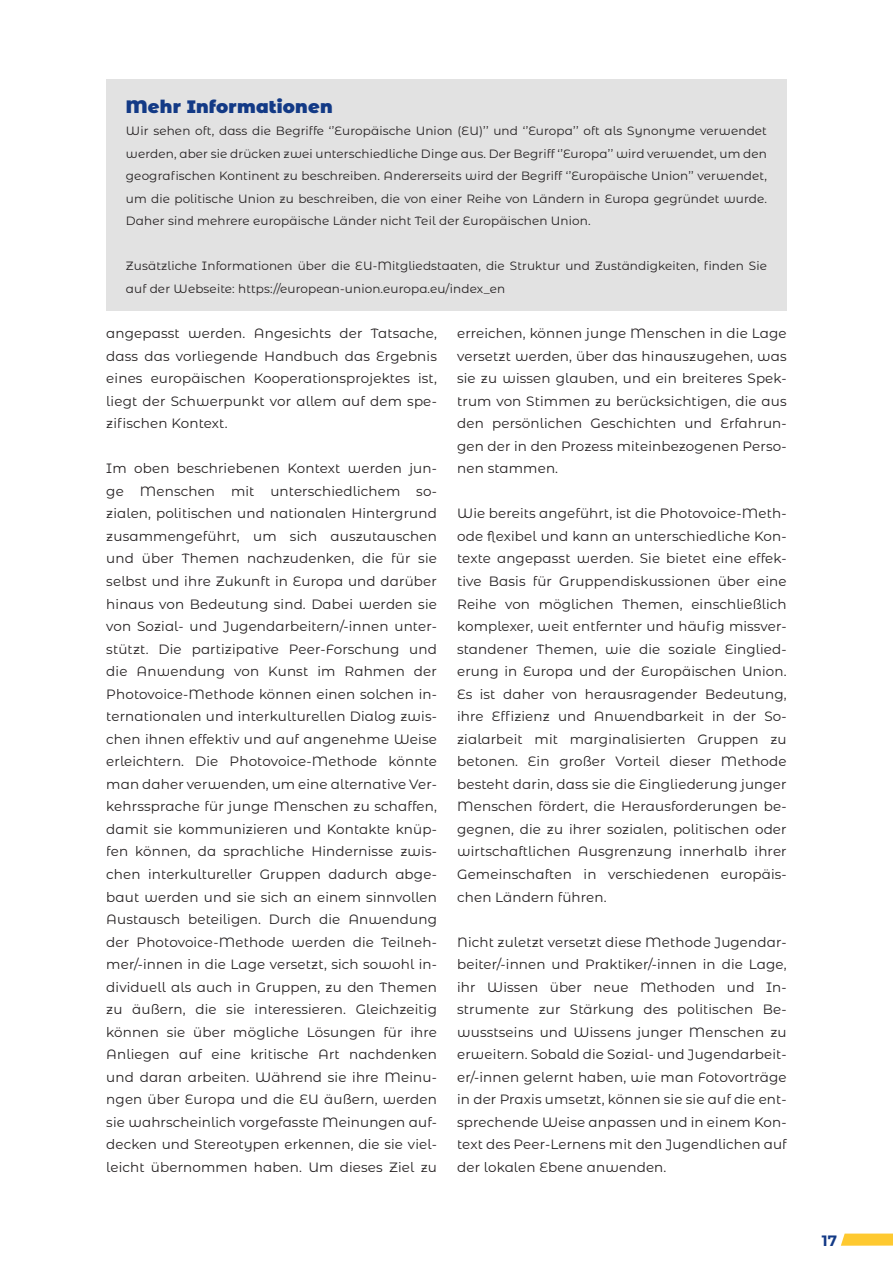
<style>
.page{position:relative;width:893px;height:1263px;background:#fff}
.page>*{position:absolute;margin:0;border:0;box-sizing:border-box;transform-origin:0 0}
.Zwischenüberschrift{font:900 18px "Montserrat Alternates";letter-spacing:.01em;color:#133a86}
.t1{font:700 15px "Montserrat Alternates";color:#133a86}
.Fließtext{font:13.5px/22.5px "Montserrat Alternates";letter-spacing:.01em;color:#231f20;text-align:justify}
.Fließtext-2{font:12px/22.5px "Montserrat Alternates";letter-spacing:.01em;color:#231f20;text-align:justify}
</style>
<div class="page">
<div style="left:106px;top:79px;width:681px;height:231px;background:#e2e2e2"></div>
<svg style="left:841px;top:1233px;width:52px;height:13px"></svg>
<p class="Zwischenüberschrift" style="left:126px;top:93px;width:208px">Mehr Informationen</p>
<p class="Fließtext-2" style="left:126px;top:119px;width:643px">Wir sehen oft, dass die Begriffe ‘’Europäische Union (EU)’’ und ‘’Europa’’ oft als Synonyme verwendet werden, aber sie drücken zwei unterschiedliche Dinge aus. Der Begriff ‘’Europa’’ wird verwendet, um den geografischen Kontinent zu beschreiben. Andererseits wird der Begriff ‘’Europäische Union’’ verwendet, um die politische Union zu beschreiben, die von einer Reihe von Ländern in Europa gegründet wurde.<br>Daher sind mehrere europäische Länder nicht Teil der Europäischen Union.</p>
<p class="Fließtext-2" style="left:126px;top:254px;width:643px">Zusätzliche Informationen über die EU-Mitgliedstaaten, die Struktur und Zuständigkeiten, finden Sie auf der Webseite: https://european-union.europa.eu/index_en</p>
<p class="Fließtext" style="left:106px;top:322px;width:332px">angepasst werden. Angesichts der Tatsache, dass das vorliegende Handbuch das Ergebnis eines europäischen Kooperationsprojektes ist, liegt der Schwerpunkt vor allem auf dem spe&shy;zifischen Kontext.</p>
<p class="Fließtext" style="left:106px;top:457px;width:332px">Im oben beschriebenen Kontext werden jun&shy;ge Menschen mit unterschiedlichem so&shy;zialen, politischen und nationalen Hintergrund zusammengeführt, um sich auszutauschen und über Themen nachzudenken, die für sie selbst und ihre Zukunft in Europa und darüber hinaus von Bedeutung sind. Dabei werden sie von Sozial- und Jugendarbeitern/-innen unter&shy;stützt. Die partizipative Peer-Forschung und die Anwendung von Kunst im Rahmen der Photovoice-Methode können einen solchen in&shy;ternationalen und interkulturellen Dialog zwis&shy;chen ihnen effektiv und auf angenehme Weise erleichtern. Die Photovoice-Methode könnte man daher verwenden, um eine alternative Ver&shy;kehrssprache für junge Menschen zu schaffen, damit sie kommunizieren und Kontakte knüp&shy;fen können, da sprachliche Hindernisse zwis&shy;chen interkultureller Gruppen dadurch abge&shy;baut werden und sie sich an einem sinnvollen Austausch beteiligen. Durch die Anwendung der Photovoice-Methode werden die Teilneh&shy;mer/-innen in die Lage versetzt, sich sowohl in&shy;dividuell als auch in Gruppen, zu den Themen zu äußern, die sie interessieren. Gleichzeitig können sie über mögliche Lösungen für ihre Anliegen auf eine kritische Art nachdenken und daran arbeiten. Während sie ihre Meinu&shy;ngen über Europa und die EU äußern, werden sie wahrscheinlich vorgefasste Meinungen auf&shy;decken und Stereotypen erkennen, die sie viel&shy;leicht übernommen haben. Um dieses Ziel zu</p>
<p class="Fließtext" style="left:457px;top:322px;width:331px">erreichen, können junge Menschen in die Lage versetzt werden, über das hinauszugehen, was sie zu wissen glauben, und ein breiteres Spek&shy;trum von Stimmen zu berücksichtigen, die aus den persönlichen Geschichten und Erfahrun&shy;gen der in den Prozess miteinbezogenen Perso&shy;nen stammen.</p>
<p class="Fließtext" style="left:457px;top:502px;width:331px">Wie bereits angeführt, ist die Photovoice-Meth&shy;ode flexibel und kann an unterschiedliche Kon&shy;texte angepasst werden. Sie bietet eine effek&shy;tive Basis für Gruppendiskussionen über eine Reihe von möglichen Themen, einschließlich komplexer, weit entfernter und häufig missver&shy;standener Themen, wie die soziale Einglied&shy;erung in Europa und der Europäischen Union.<br>Es ist daher von herausragender Bedeutung, ihre Effizienz und Anwendbarkeit in der So&shy;zialarbeit mit marginalisierten Gruppen zu betonen. Ein großer Vorteil dieser Methode besteht darin, dass sie die Eingliederung junger Menschen fördert, die Herausforderungen be&shy;gegnen, die zu ihrer sozialen, politischen oder wirtschaftlichen Ausgrenzung innerhalb ihrer Gemeinschaften in verschiedenen europäis&shy;chen Ländern führen.</p>
<p class="Fließtext" style="left:457px;top:930px;width:331px">Nicht zuletzt versetzt diese Methode Jugendar&shy;beiter/-innen und Praktiker/-innen in die Lage, ihr Wissen über neue Methoden und In&shy;strumente zur Stärkung des politischen Be&shy;wusstseins und Wissens junger Menschen zu erweitern. Sobald die Sozial- und Jugendarbeit&shy;er/-innen gelernt haben, wie man Fotovorträge in der Praxis umsetzt, können sie sie auf die ent&shy;sprechende Weise anpassen und in einem Kon&shy;text des Peer-Lernens mit den Jugendlichen auf der lokalen Ebene anwenden.</p>
<p class="t1" style="left:822px;top:1230px;width:17px">17</p>
</div>
